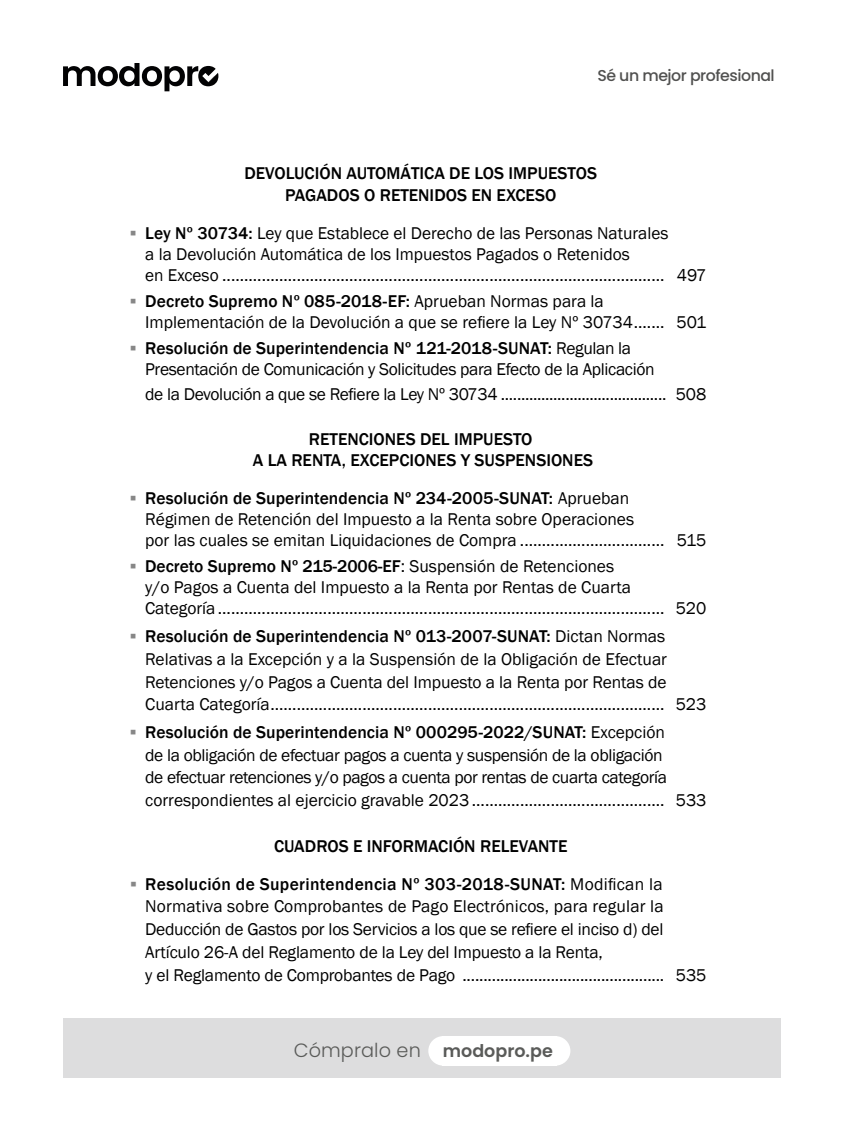
<style>
.page{position:relative;width:844px;height:1141px;background:#fff}
.page>*{position:absolute;margin:0;border:0;box-sizing:border-box;transform-origin:0 0}
.t1{font:300 19.25px "Poppins";letter-spacing:.005em;color:#5a5b59}
.t2{font:17.5px/22.8px "Franklin Gothic";letter-spacing:-.005em;color:#000}
.t3{font:500 17.5px/21.9px "Franklin Gothic";color:#000;text-align:center}
.t4{font:500 15.75px "Poppins";letter-spacing:-.03em;color:#515150}
.s1{font-weight:500;color:#878787}
.s2{font-weight:500}
.s3{font-weight:600;font-size:17.5px}
</style>
<div class="page">
<div style="left:63px;top:1019px;width:717px;height:59px;background:#ddddde"></div>
<div style="left:428px;top:1036px;width:30px;height:30px;background:#fff;border-radius:50%"></div>
<div style="left:540px;top:1036px;width:30px;height:30px;background:#fff;border-radius:50%"></div>
<div style="left:441px;top:1036px;width:115px;height:30px;background:#fff"></div>
<svg style="left:63px;top:63px;width:155px;height:28px"></svg>
<p class="t4" style="left:597px;top:66px;width:179px">Sé un mejor profesional</p>
<p class="t3" style="left:244px;top:163px;width:354px">DEVOLUCIÓN AUTOMÁTICA DE LOS IMPUESTOS<br>PAGADOS O RETENIDOS EN EXCESO</p>
<p class="t2" style="left:145px;top:223px;width:562px;line-height:21px;text-indent:-15px"><span class="s1">▪</span> <span class="s2">Ley Nº 30734:</span> Ley que Establece el Derecho de las Personas Naturales<br>a la Devolución Automática de los Impuestos Pagados o Retenidos<br>en Exceso ..................................................................................................... 497</p>
<p class="t2" style="left:145px;top:291px;width:562px;line-height:21px;text-indent:-15px"><span class="s1">▪</span> <span class="s2">Decreto Supremo Nº 085-2018-EF:</span> Aprueban Normas para la<br>Implementación de la Devolución a que se refiere la Ley Nº 30734....... 501</p>
<p class="t2" style="left:145px;top:338px;width:511px;line-height:21px;text-indent:-15px"><span class="s1">▪</span> <span class="s2">Resolución de Superintendencia Nº 121-2018-SUNAT:</span> Regulan la<br>Presentación de Comunicación y Solicitudes para Efecto de la Aplicación</p>
<p class="t2" style="left:145px;top:383px;width:562px">de la Devolución a que se Refiere la Ley Nº 30734 ......................................... 508</p>
<p class="t3" style="left:253px;top:429px;width:342px;line-height:21px">RETENCIONES DEL IMPUESTO<br>A LA RENTA, EXCEPCIONES Y SUSPENSIONES</p>
<p class="t2" style="left:145px;top:488px;width:562px;line-height:21px;text-indent:-15px"><span class="s1">▪</span> <span class="s2">Resolución de Superintendencia Nº 234-2005-SUNAT:</span> Aprueban<br>Régimen de Retención del Impuesto a la Renta sobre Operaciones<br>por las cuales se emitan Liquidaciones de Compra ................................. 515</p>
<p class="t2" style="left:145px;top:556px;width:562px;line-height:21px;text-indent:-15px"><span class="s1">▪</span> <span class="s2">Decreto Supremo Nº 215-2006-EF</span>: Suspensión de Retenciones<br>y/o Pagos a Cuenta del Impuesto a la Renta por Rentas de Cuarta<br>Categoría...................................................................................................... 520</p>
<p class="t2" style="left:145px;top:625px;width:562px;text-indent:-15px"><span class="s1">▪</span> <span class="s2">Resolución de Superintendencia Nº 013-2007-SUNAT:</span> Dictan Normas Relativas a la Excepción y a la Suspensión de la Obligación de Efectuar Retenciones y/o Pagos a Cuenta del Impuesto a la Renta por Rentas de Cuarta Categoría.......................................................................................... 523</p>
<p class="t2" style="left:145px;top:721px;width:562px;text-indent:-15px"><span class="s1">▪</span> <span class="s2">Resolución de Superintendencia Nº 000295-2022/SUNAT:</span> Excepción<br>de la obligación de efectuar pagos a cuenta y suspensión de la obligación<br>de efectuar retenciones y/o pagos a cuenta por rentas de cuarta categoría correspondientes al ejercicio gravable 2023............................................ 533</p>
<p class="t3" style="left:274px;top:835px;width:295px">CUADROS E INFORMACIÓN RELEVANTE</p>
<p class="t2" style="left:145px;top:873px;width:562px;text-indent:-15px"><span class="s1">▪</span> <span class="s2">Resolución de Superintendencia Nº 303-2018-SUNAT:</span> Modifican la Normativa sobre Comprobantes de Pago Electrónicos, para regular la Deducción de Gastos por los Servicios a los que se refiere el inciso d) del Artículo 26-A del Reglamento de la Ley del Impuesto a la Renta,<br>y el Reglamento de Comprobantes de Pago ................................................ 535</p>
<p class="t1" style="left:294px;top:1039px;width:260px">Cómpralo en <span class="s3">modopro.pe</span></p>
</div>
